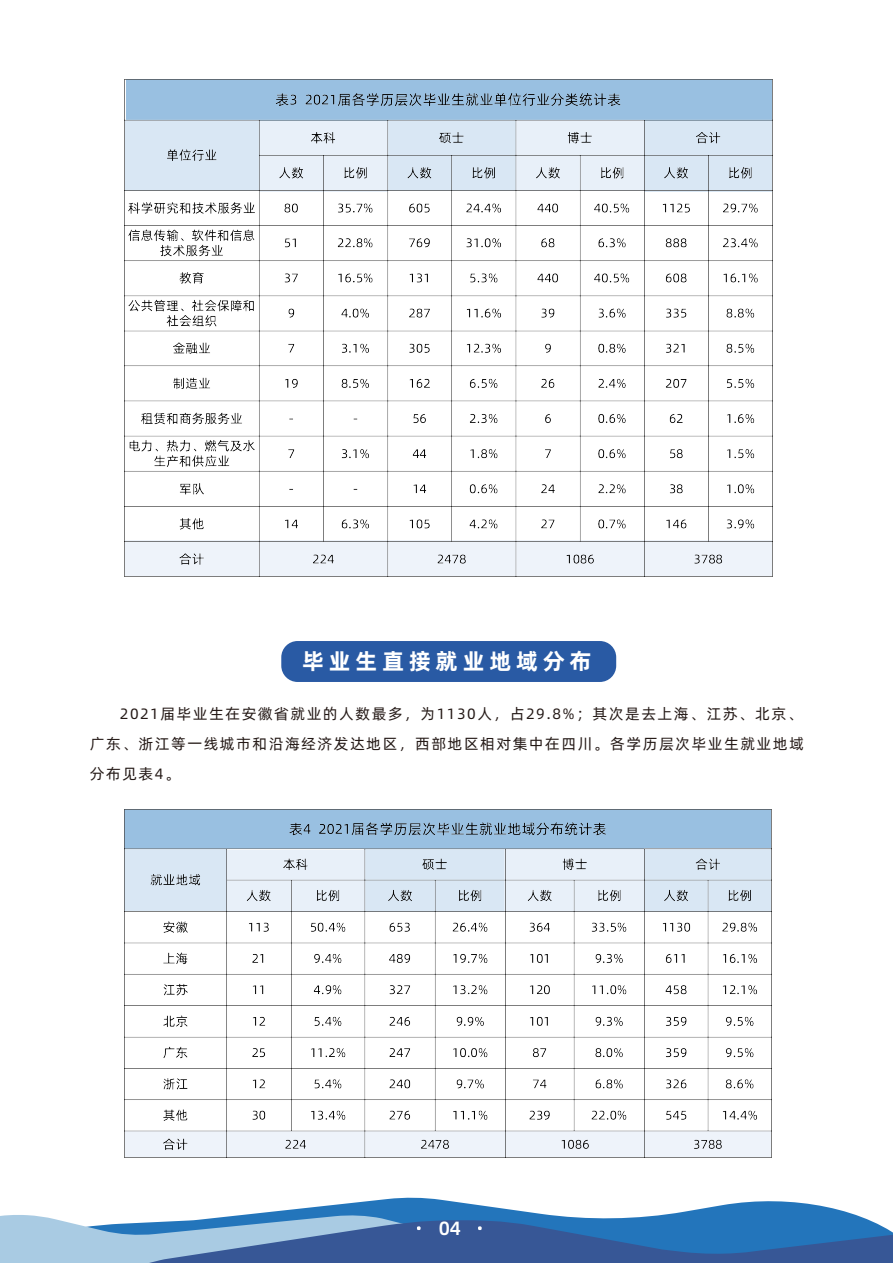
<style>
.page{position:relative;width:893px;height:1263px;background:#fff}
.page>*{position:absolute;margin:0;border:0;box-sizing:border-box;transform-origin:0 0}
.t1{font:22.65px "Alibaba Pu Hui Ti B";letter-spacing:.2em;color:#fff}
.t2{font:19.2px "Alibaba Pu Hui Ti M";color:#fff}
.t3{font:15px/30px "Alibaba Pu Hui Ti R";letter-spacing:.1em;color:#231815;text-align:justify}
</style>
<div class="page">
<svg style="left:270px;top:1197px;width:576px;height:15px"></svg>
<svg style="left:0;top:1212px;width:893px;height:51px;background:#5886ba"></svg>
<div style="left:281px;top:641px;width:335px;height:41px;background:#295aa4;border-radius:16px"></div>
<img style="left:124px;top:809px;width:647px;height:349px">
<img style="left:125px;top:79px;width:647px;height:497px">
<h1 class="t1" style="left:302px;top:643px;width:292px">毕业生直接就业地域分布</h1>
<p class="t3" style="left:90px;top:698px;width:715px;text-indent:30px">2021届毕业生在安徽省就业的人数最多，为1130人，占29.8%；其次是去上海、江苏、北京、广东、浙江等一线城市和沿海经济发达地区，西部地区相对集中在四川。各学历层次毕业生就业地域分布见表4。</p>
<p class="t2" style="left:439px;top:1213px;width:24px">04</p>
</div>
